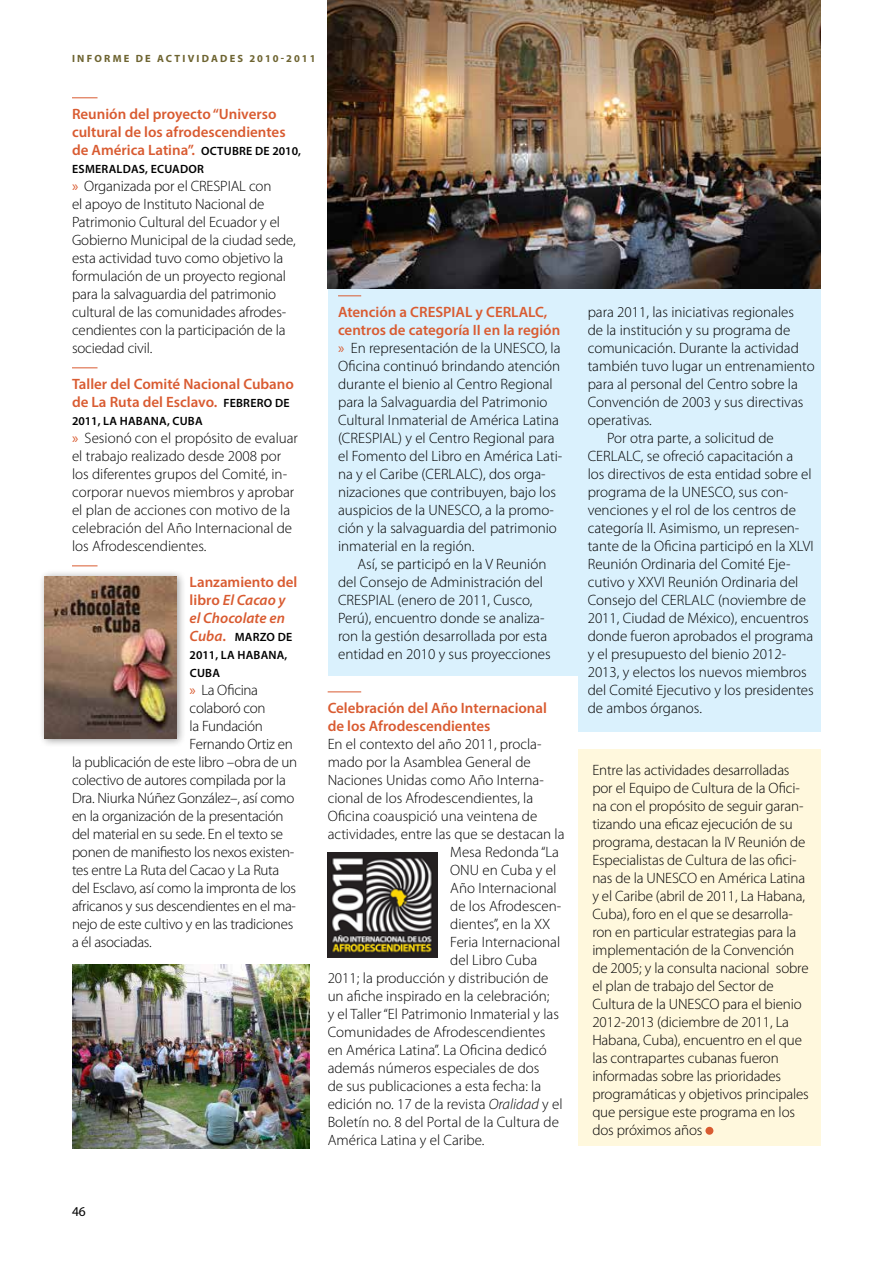
<style>
.page{position:relative;width:893px;height:1263px;background:#fff}
.page>*{position:absolute;margin:0;border:0;box-sizing:border-box;transform-origin:0 0}
.t1{font:300 15px/18px "Myriad Pro";color:#000}
.t2{font:300 15px "Myriad Pro";letter-spacing:-.02em;color:#000}
.t3{font:600 15px/18px "Myriad Pro";color:#d95b31}
.t4{font:italic 600 15px/18px "Myriad Pro";color:#d95b31}
.t5{font:13.5px "Myriad Pro";color:#000}
.t6{font:600 12px/18px "Myriad Pro";letter-spacing:.02em;color:#000}
.t7{font:700 10.5px "Myriad Pro";letter-spacing:.21em;color:#6e6431}
.s1{font-size:12px;color:#000}
.s2{font-weight:400;color:#d95b31}
.s3{font-style:normal}
.s4{font-style:italic;font-size:15px;color:#d95b31}
.s5{font-size:15px;color:#d95b31}
.s6{font-weight:600;color:#d95b31}
.s7{font-style:italic}
</style>
<div class="page">
<div style="left:328px;top:288px;width:267px;height:387px;background:#daf1fd"></div>
<div style="left:578px;top:288px;width:243px;height:444px;background:#daf1fd"></div>
<div style="left:578px;top:749px;width:243px;height:396px;background:#fff8dd"></div>
<svg style="left:338px;top:296px;width:23px;height:1px"></svg>
<svg style="left:72px;top:98px;width:26px;height:1px"></svg>
<svg style="left:72px;top:368px;width:26px;height:1px"></svg>
<svg style="left:72px;top:566px;width:26px;height:1px"></svg>
<img style="left:328px;top:0;width:493px;height:288px">
<hr style="left:328px;top:692px;width:33px;height:1px;background:#d95b31">
<div style="left:705px;top:1127px;width:8px;height:8px;background:#d95b31;border-radius:50%"></div>
<div style="left:38px;top:569px;width:148px;height:178px;background:#000;opacity:.4"></div>
<img style="left:45px;top:576px;width:132px;height:162px">
<img style="left:72px;top:964px;width:238px;height:184px">
<img style="left:328px;top:853px;width:109px;height:104px">
<p class="t7" style="left:72px;top:51px;width:245px">INFORME DE ACTIVIDADES 2010-2011</p>
<p class="t3" style="left:72px;top:105px;width:230px">Reunión del proyecto “Universo cultural de los afrodescendientes de América Latina”. <span class="s1">octu bre de 2010,</span></p>
<p class="t6" style="left:72px;top:160px;width:131px">Esmeraldas, Ecuador</p>
<p class="t1" style="left:72px;top:177px;width:225px"><span class="s2">»</span> Organizada por el CRESPIAL con<br>el apoyo de Instituto Nacional de Patrimonio Cultural del Ecuador y el Gobierno Municipal de la ciudad sede, esta actividad tuvo como objetivo la formulación de un proyecto regional para la salvaguardia del patrimonio cultural de las comunidades afrodes&shy;cendientes con la participación de la sociedad civil.</p>
<p class="t3" style="left:72px;top:375px;width:223px">Taller del Comité Nacional Cubano de La Ruta del Esclavo. <span class="s1">febrero de</span></p>
<p class="t6" style="left:72px;top:412px;width:132px">2011, La Habana, Cu ba</p>
<p class="t1" style="left:72px;top:429px;width:228px"><span class="s2">»</span> Sesionó con el propósito de evaluar el trabajo realizado desde 2008 por los diferentes grupos del Comité, in&shy;corporar nuevos miembros y aprobar el plan de acciones con motivo de la celebración del Año Internacional de los Afrodescendientes.</p>
<p class="t4" style="left:190px;top:573px;width:109px"><span class="s3">Lanzamiento del libro</span> El Cacao y el Chocolate en</p>
<p class="t6" style="left:190px;top:628px;width:104px"><span class="s4">Cuba</span><span class="s5">.</span> marzo de<br>2011, La Habana,<br>Cu ba</p>
<p class="t1" style="left:190px;top:681px;width:70px"><span class="s2">»</span> La Oficina</p>
<p class="t2" style="left:190px;top:699px;width:77px">colaboró con</p>
<p class="t2" style="left:190px;top:717px;width:75px">la Fundación</p>
<p class="t2" style="left:190px;top:735px;width:105px">Fernando Ortiz en</p>
<p class="t2" style="left:72px;top:753px;width:227px">la publicación de este libro –obra de un</p>
<p class="t2" style="left:72px;top:771px;width:215px">colectivo de autores compilada por la</p>
<p class="t2" style="left:72px;top:789px;width:224px">Dra. Niurka Núñez González–, así como</p>
<p class="t2" style="left:72px;top:807px;width:213px">en la organización de la presentación</p>
<p class="t2" style="left:72px;top:825px;width:213px">del material en su sede. En el texto se</p>
<p class="t2" style="left:72px;top:843px;width:224px">ponen de manifiesto los nexos existen-</p>
<p class="t2" style="left:72px;top:861px;width:209px">tes entre La Ruta del Cacao y La Ruta</p>
<p class="t2" style="left:72px;top:879px;width:226px">del Esclavo, así como la impronta de los</p>
<p class="t2" style="left:72px;top:897px;width:225px">africanos y sus descendientes en el ma-</p>
<p class="t2" style="left:72px;top:915px;width:223px">nejo de este cultivo y en las tradiciones</p>
<p class="t2" style="left:72px;top:933px;width:81px">a él asociadas.</p>
<p class="t3" style="left:338px;top:303px;width:98px">Atención a CRESPIAL</p>
<p class="t3" style="left:476px;top:303px;width:45px">y CERLALC</p>
<p class="t1" style="left:338px;top:303px;width:226px;text-indent:206px"><span class="s6">, centros de categoría II en la región </span><span class="s2">»</span> En representación de la UNESCO, la Oficina continuó brindando atención durante el bienio al Centro Regional para la Salvaguardia del Patrimonio Cultural Inmaterial de América Latina (CRESPIAL) y el Centro Regional para el Fomento del Libro en América Lati&shy;na y el Caribe (CERLALC), dos orga&shy;nizaciones que contribuyen, bajo los auspicios de la UNESCO, a la promo&shy;ción y la salvaguardia del patrimonio inmaterial en la región.</p>
<p class="t1" style="left:338px;top:555px;width:214px;text-indent:20px">Así, se participó en la V Reunión del Consejo de Administración del CRESPIAL (enero de 2011, Cusco, Perú), encuentro donde se analiza&shy;ron la gestión desarrollada por esta entidad en 2010 y sus proyecciones</p>
<p class="t3" style="left:328px;top:699px;width:221px">Celebración del Año Internacional de los Afrodescendientes</p>
<p class="t1" style="left:328px;top:735px;width:215px">En el contexto del año 2011, procla-</p>
<p class="t1" style="left:328px;top:753px;width:205px">mado por la Asamblea General de</p>
<p class="t1" style="left:328px;top:771px;width:218px">Naciones Unidas como Año Interna-</p>
<p class="t1" style="left:328px;top:789px;width:207px">cional de los Afrodescendientes, la</p>
<p class="t1" style="left:328px;top:807px;width:211px">Oficina coauspició una veintena de</p>
<p class="t1" style="left:328px;top:825px;width:238px">actividades, entre las que se destacan la</p>
<p class="t1" style="left:450px;top:843px;width:110px">Mesa Redonda “La</p>
<p class="t1" style="left:450px;top:861px;width:108px">ONU en Cuba y el</p>
<p class="t1" style="left:450px;top:879px;width:108px">Año Internacional</p>
<p class="t1" style="left:450px;top:897px;width:113px">de los Afrodescen-</p>
<p class="t1" style="left:450px;top:915px;width:102px">dientes”, en la XX</p>
<p class="t1" style="left:450px;top:933px;width:111px">Feria Internacional</p>
<p class="t1" style="left:450px;top:951px;width:89px">del Libro Cuba</p>
<p class="t1" style="left:328px;top:969px;width:222px">2011; la producción y distribución de</p>
<p class="t1" style="left:328px;top:987px;width:223px">un afiche inspirado en la celebración;</p>
<p class="t1" style="left:328px;top:1005px;width:233px">y el Taller “El Patrimonio Inmaterial y las</p>
<p class="t1" style="left:328px;top:1023px;width:219px">Comunidades de Afrodescendientes</p>
<p class="t1" style="left:328px;top:1041px;width:221px">en América Latina”. La Oficina dedicó</p>
<p class="t1" style="left:328px;top:1059px;width:213px">además números especiales de dos</p>
<p class="t1" style="left:328px;top:1077px;width:215px">de sus publicaciones a esta fecha: la</p>
<p class="t1" style="left:328px;top:1095px;width:236px">edición no. 17 de la revista <span class="s7">Oralidad</span> y el</p>
<p class="t1" style="left:328px;top:1113px;width:233px">Boletín no. 8 del Portal de la Cultura de</p>
<p class="t1" style="left:328px;top:1131px;width:158px">América Latina y el Caribe.</p>
<p class="t5" style="left:72px;top:1203px;width:15px">46</p>
<p class="t1" style="left:588px;top:303px;width:208px">para 2011, las iniciativas regionales</p>
<p class="t1" style="left:588px;top:321px;width:204px">de la institución y su programa de</p>
<p class="t1" style="left:588px;top:339px;width:213px">comunicación. Durante la actividad</p>
<p class="t1" style="left:588px;top:357px;width:228px">también tuvo lugar un entrenamiento</p>
<p class="t1" style="left:588px;top:375px;width:212px">para al personal del Centro sobre la</p>
<p class="t1" style="left:588px;top:393px;width:217px">Convención de 2003 y sus directivas</p>
<p class="t1" style="left:588px;top:411px;width:66px">operativas.</p>
<p class="t1" style="left:607px;top:429px;width:168px">Por otra parte, a solicitud de</p>
<p class="t1" style="left:588px;top:447px;width:207px">CERLALC, se ofreció capacitación a</p>
<p class="t1" style="left:588px;top:465px;width:225px">los directivos de esta entidad sobre el</p>
<p class="t1" style="left:588px;top:483px;width:202px">programa de la UNESCO, sus con-</p>
<p class="t1" style="left:588px;top:501px;width:210px">venciones y el rol de los centros de</p>
<p class="t1" style="left:588px;top:519px;width:213px">categoría II. Asimismo, un represen-</p>
<p class="t1" style="left:588px;top:537px;width:227px">tante de la Oficina participó en la XLVI</p>
<p class="t1" style="left:588px;top:555px;width:204px">Reunión Ordinaria del Comité Eje-</p>
<p class="t1" style="left:588px;top:573px;width:212px">cutivo y XXVI Reunión Ordinaria del</p>
<p class="t1" style="left:588px;top:591px;width:220px">Consejo del CERLALC (noviembre de</p>
<p class="t1" style="left:588px;top:609px;width:222px">2011, Ciudad de México), encuentros</p>
<p class="t1" style="left:588px;top:627px;width:227px">donde fueron aprobados el programa</p>
<p class="t1" style="left:588px;top:645px;width:200px">y el presupuesto del bienio 2012-</p>
<p class="t1" style="left:588px;top:663px;width:221px">2013, y electos los nuevos miembros</p>
<p class="t1" style="left:588px;top:681px;width:228px">del Comité Ejecutivo y los presidentes</p>
<p class="t1" style="left:588px;top:699px;width:116px">de ambos órganos.</p>
<p class="t1" style="left:592px;top:760px;width:218px">Entre las actividades desarrolladas por el Equipo de Cultura de la Ofici&shy;na con el propósito de seguir garan&shy;tizando una eficaz ejecución de su programa, destacan la IV Reunión de Especialistas de Cultura de las ofici&shy;nas de la UNESCO en América Latina y el Caribe (abril de 2011, La Habana, Cuba), foro en el que se desarrolla&shy;ron en particular estrategias para la implementación de la Convención de 2005; y la consulta nacional sobre el plan de trabajo del Sector de Cultura de la UNESCO para el bienio 2012-2013 (diciembre de 2011, La Habana, Cuba), encuentro en el que las contrapartes cubanas fueron informadas sobre las prioridades programáticas y objetivos principales que persigue este programa en los dos próximos años</p>
</div>
